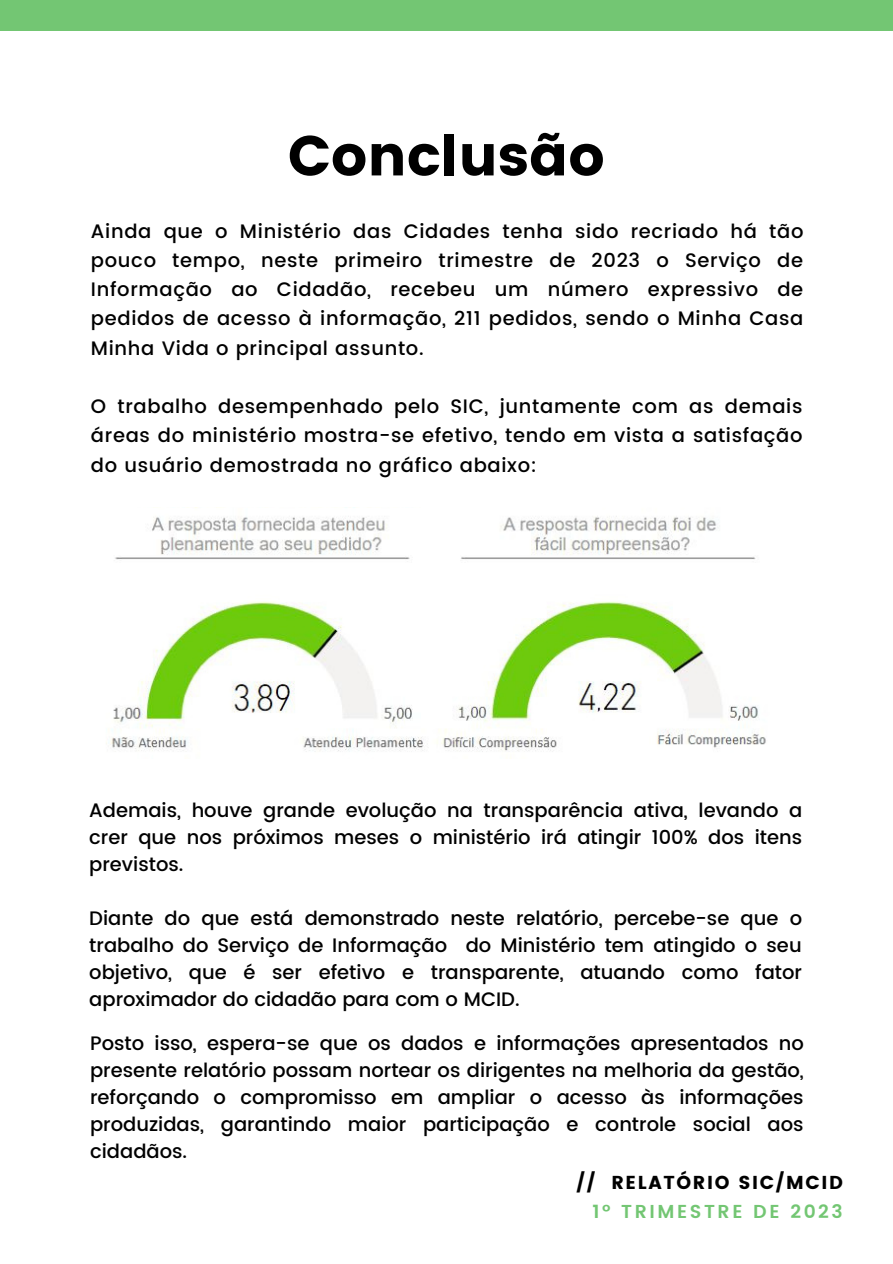
<style>
.page{position:relative;width:893px;height:1264px;background:#fff}
.page>*{position:absolute;margin:0;border:0;box-sizing:border-box;transform-origin:0 0}
.t1{font:56.1px "Poppins";color:#000}
.t2{font:500 19.5px/27px "Poppins";color:#000;text-align:justify}
.t3{font:18.75px "Poppins";letter-spacing:.09em;color:#000}
.t4{font:600 18.75px "Poppins";letter-spacing:.135em;color:#73c673}
</style>
<div class="page">
<div style="left:0;top:0;width:892px;height:31px;background:#73c673"></div>
<img style="left:106px;top:507px;width:660px;height:245px">
<h1 class="t1" style="left:288px;top:123px;width:318px">Conclusão</h1>
<p class="t2" style="left:91px;top:216px;width:714px;line-height:29.2px">Ainda que o Ministério das Cidades tenha sido recriado há tão pouco tempo, neste primeiro trimestre de 2023 o Serviço de Informação ao Cidadão, recebeu um número expressivo de pedidos de acesso à informação, 211 pedidos, sendo o Minha Casa Minha Vida o principal assunto.</p>
<p class="t2" style="left:91px;top:392px;width:713px;line-height:29.2px">O trabalho desempenhado pelo SIC, juntamente com as demais áreas do ministério mostra-se efetivo, tendo em vista a satisfação do usuário demostrada no gráfico abaixo:</p>
<p class="t2" style="left:89px;top:796px;width:714px">Ademais, houve grande evolução na transparência ativa, levando a crer que nos próximos meses o ministério irá atingir 100% dos itens previstos.</p>
<p class="t2" style="left:89px;top:904px;width:714px">Diante do que está demonstrado neste relatório, percebe-se que o trabalho do Serviço de Informação do Ministério tem atingido o seu objetivo, que é ser efetivo e transparente, atuando como fator aproximador do cidadão para com o MCID.</p>
<p class="t2" style="left:90px;top:1029px;width:715px">Posto isso, espera-se que os dados e informações apresentados no presente relatório possam nortear os dirigentes na melhoria da gestão, reforçando o compromisso em ampliar o acesso às informações produzidas, garantindo maior participação e controle social aos cidadãos.</p>
<p class="t3" style="left:576px;top:1171px;width:268px">// RELATÓRIO SIC/MCID</p>
<p class="t4" style="left:592px;top:1200px;width:252px">1º TRIMESTRE DE 2023</p>
</div>
